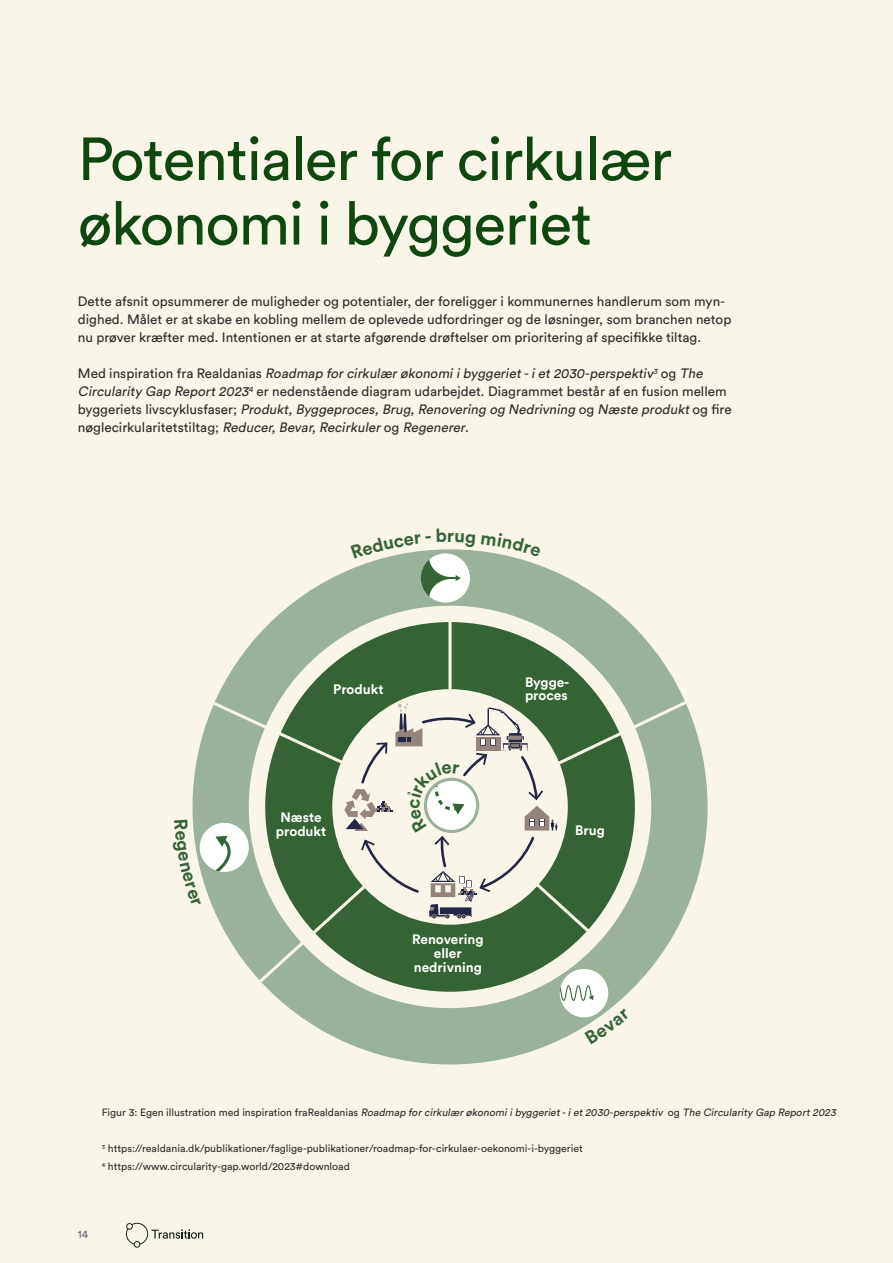
<style>
.page{position:relative;width:893px;height:1263px;background:#faf5e9}
.page>*{position:absolute;margin:0;border:0;box-sizing:border-box;transform-origin:0 0}
.H1_sort{font:60px/64.5px "Circular Std";letter-spacing:-.02em;color:#104710}
.t1{font:700 13.65px/13.6px "Circular Std";color:#fff;text-align:center}
.Brødtekst_9_12{font:italic 13.5px/18px "Circular Std";color:#2e2d2c}
.Brødtekst_9_12-2{font:13.5px/18px "Circular Std";color:#2e2d2c}
.t2{font:11.1px "Circular Std";color:#676581}
.Brødtekst_9_12-3{font:10.5px "Circular Std";color:#2e2d2c}
.Brødtekst_9_12-4{font:italic 10.5px "Circular Std";color:#2e2d2c}
.s1{font-style:normal}
</style>
<div class="page">
<svg style="left:126px;top:1223px;width:77px;height:25px"></svg>
<div style="left:192px;top:549px;width:516px;height:515px;background:#9ab19a;border-radius:50%"></div>
<svg style="left:249px;top:606px;width:402px;height:92px"></svg>
<svg style="left:448px;top:618px;width:4px;height:80px"></svg>
<svg style="left:352px;top:549px;width:123px;height:57px"></svg>
<svg style="left:481px;top:551px;width:31px;height:6px"></svg>
<svg style="left:192px;top:698px;width:498px;height:346px"></svg>
<p class="H1_sort" style="left:78px;top:126px;width:596px">Potentialer for cirkulær økonomi i byggeriet</p>
<p class="Brødtekst_9_12-2" style="left:78px;top:292px;width:655px">Dette afsnit opsummerer de muligheder og potentialer, der foreligger i kommunernes handlerum som myn&shy;dighed. Målet er at skabe en kobling mellem de oplevede udfordringer og de løsninger, som branchen netop nu prøver kræfter med. Intentionen er at starte afgørende drøftelser om prioritering af specifikke tiltag.</p>
<p class="Brødtekst_9_12" style="left:78px;top:364px;width:655px"><span class="s1">M e d i n s p i r a t i o n f r a R e a l d a n i a s</span> Roadmap forcirkulærøkonomiibyggeriet-iet2030-perspektiv<sup>3</sup> <span class="s1">o g</span> The Circularity Gap Report2023<sup>4</sup> <span class="s1">er nedenstående diagram udarbejdet. Diagrammet består af en fusion mellem byg g e r i e t s l i v s cy k l u s f a s e r ;</span> Produkt,Byggeproces,Brug,Renovering og Nedrivning <span class="s1">o g</span> Næste produkt<span class="s1">o g fi r e n ø g l e c i r k u l a r i t et s t i l t a g ;</span> Reducer,Bevar,Recirkuler<span class="s1">o g</span> Regenerer<span class="s1">.</span></p>
<p class="t1" style="left:333px;top:682px;width:52px">Produkt</p>
<p class="t1" style="left:525px;top:675px;width:46px;text-align:left">Bygge&shy;proces</p>
<p class="t1" style="left:276px;top:810px;width:52px">Næste produkt</p>
<p class="t1" style="left:412px;top:932px;width:73px">Renovering eller nedrivning</p>
<p class="t1" style="left:575px;top:823px;width:31px">Brug</p>
<p class="Brødtekst_9_12-4" style="left:102px;top:1106px;width:738px"><span class="s1">F i g u r 3 : E g e n i l l u s t r a t i o n m e d i n s p i r a t i o n f r a R e a l d a n i a s</span> Roadmap forcirkulærøkonomiibyggeriet-iet2030-perspektiv <span class="s1">o g</span> The Circularity Gap Report2023</p>
<p class="Brødtekst_9_12-3" style="left:102px;top:1142px;width:483px"><sup>3</sup> https://realdania.dk/publikationer/faglige-publikationer/roadmap-for-cirkulaer-oekonomi-i-byggeriet</p>
<p class="Brødtekst_9_12-3" style="left:102px;top:1160px;width:250px"><sup>4</sup> https://www.circularity-gap.world/2023#download</p>
<p class="t2" style="left:78px;top:1227px;width:12px">14</p>
</div>
